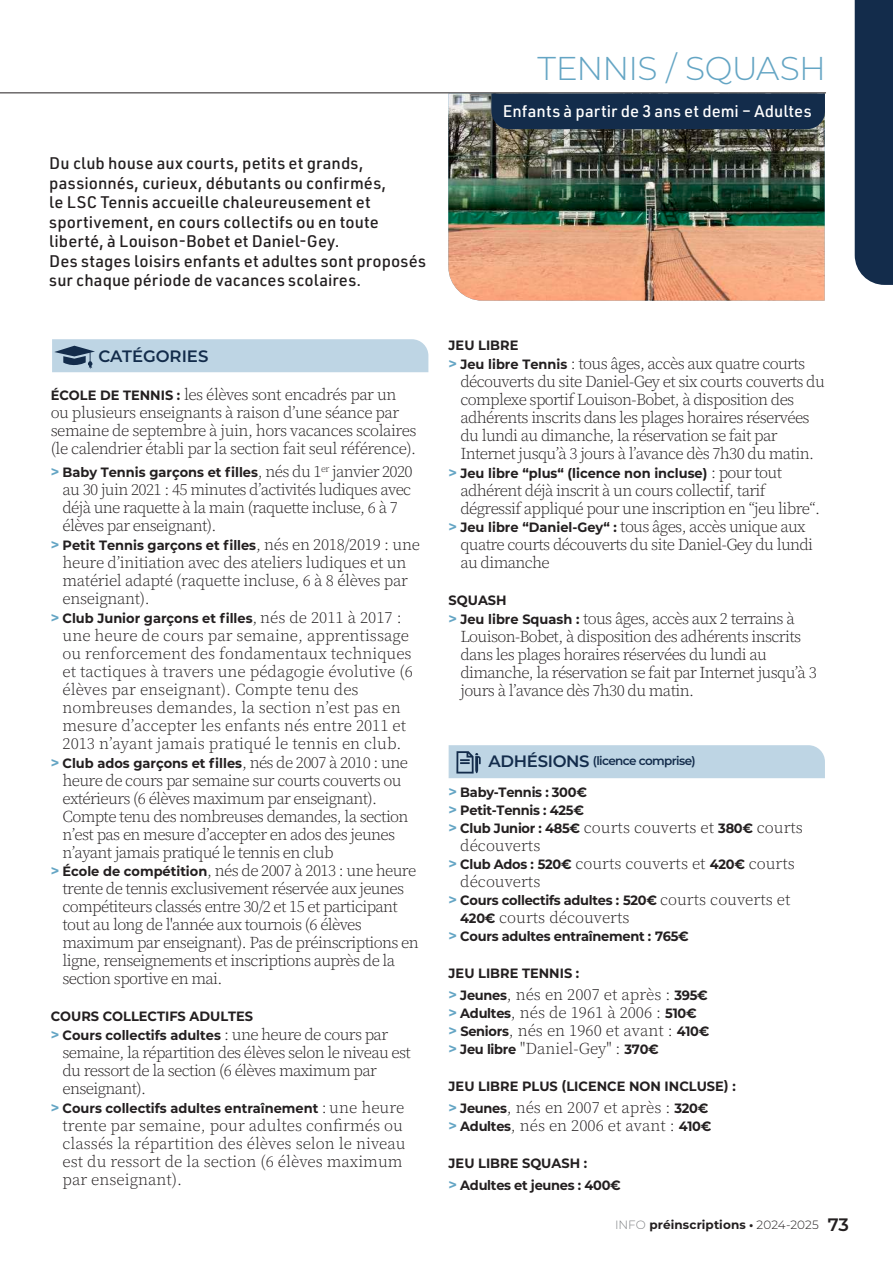
<style>
.page{position:relative;width:893px;height:1263px;background:#fff}
.page>*{position:absolute;margin:0;border:0;box-sizing:border-box;transform-origin:0 0}
.t1{font:300 33px "Montserrat";letter-spacing:-.02em;color:#64a5c4}
.t2{font:300 16.5px/18px "Source Serif 4";letter-spacing:-.04em;color:#231f20}
.t3{font:300 16.5px/18px "Source Serif 4";color:#231f20}
.t4{font:500 16.5px/19.5px "URWDIN";letter-spacing:.005em;color:#231f20}
.t5{font:500 16.5px "URWDIN";letter-spacing:.005em;color:#fff}
.t6{font:600 16.5px "Montserrat";color:#132c4b}
.t7{font:700 13.5px/18.8px "Montserrat";color:#231f20;scale:.96 1}
.t8{font:700 13.5px/18px "Montserrat";letter-spacing:-.02em;color:#231f20;scale:.96 1}
.t9{font:700 12px "Montserrat";letter-spacing:.01em;color:#231f20}
.t10{font:600 12px "Montserrat";letter-spacing:-.05em;color:#132c4b}
.s1{font-family:"Montserrat";font-weight:700;font-size:13.5px}
.s2{font-size:15px;color:#64a5c4}
.s3{font-family:"Source Serif 4";font-weight:300;font-size:16.5px}
.s4{font-family:"Montserrat";font-weight:700;font-size:15px;color:#64a5c4}
.s5{font-size:16.5px}
.s6{font-weight:300;color:#808285}
.s7{font-weight:300}
.s8{font-weight:600;font-size:18px}
</style>
<div class="page">
<img style="left:448px;top:94px;width:377px;height:207px">
<div style="left:855px;top:0;width:38px;height:285px;background:#132c4b"></div>
<div style="left:491px;top:94px;width:334px;height:35px;background:#132c4b"></div>
<div style="left:449px;top:745px;width:376px;height:33px;background:#bed5e4"></div>
<svg style="left:52px;top:339px;width:376px;height:33px;background:#b9cfdf"></svg>
<hr style="left:0;top:92px;width:826px;height:1px;background:#231f20">
<p class="t4" style="left:49px;top:153px;width:378px">Du club house aux courts, petits et grands, passionnés, curieux, débutants ou confirmés,<br>le LSC Tennis accueille chaleureusement et sportivement, en cours collectifs ou en toute liberté, à Louison-Bobet et Daniel-Gey.<br>Des stages loisirs enfants et adultes sont proposés sur chaque période de vacances scolaires.</p>
<p class="t6" style="left:99px;top:345px;width:111px">CATÉGORIES</p>
<p class="t2" style="left:51px;top:386px;width:367px"><span class="s1">ÉCOLE DE TENNIS :</span> les élèves sont encadrés par un ou plusieurs enseignants à raison d’une séance par semaine de septembre à juin, hors vacances scolaires (le calendrier établi par la section fait seul référence).</p>
<p class="t7" style="left:51px;top:462px;width:379px"><span class="s2">&gt;</span> Baby Tennis garçons et filles<span class="s3">, nés du 1</span><sup>er</sup> <span class="s3">janvier 2020</span></p>
<p class="t2" style="left:63px;top:481px;width:350px">au 30 juin 2021 : 45 minutes d’activités ludiques avec déjà une raquette à la main (raquette incluse, 6 à 7 élèves par enseignant).</p>
<p class="t7" style="left:51px;top:535px;width:386px"><span class="s2">&gt;</span> Petit Tennis garçons et filles<span class="s3">, nés en 2018/2019 : une</span></p>
<p class="t2" style="left:63px;top:554px;width:347px;text-align:justify">heure d’initiation avec des ateliers ludiques et un matériel adapté (raquette incluse, 6 à 8 élèves par enseignant).</p>
<p class="t7" style="left:51px;top:608px;width:367px"><span class="s2">&gt;</span> Club Junior garçons et filles<span class="s3">, nés de 2011 à 2017 :</span></p>
<p class="t3" style="left:63px;top:626px;width:352px">une heure de cours par semaine, apprentissage ou renforcement des fondamentaux techniques et tactiques à travers une pédagogie évolutive (6 élèves par enseignant). Compte tenu des nombreuses demandes, la section n’est pas en mesure d’accepter les enfants nés entre 2011 et 2013 n’ayant jamais pratiqué le tennis en club.</p>
<p class="t7" style="left:51px;top:753px;width:374px"><span class="s2">&gt;</span> Club ados garçons et filles<span class="s3">, nés de 2007 à 2010 : une</span></p>
<p class="t2" style="left:63px;top:771px;width:341px">heure de cours par semaine sur courts couverts ou</p>
<p class="t2" style="left:63px;top:789px;width:316px">extérieurs (6 élèves maximum par enseignant).</p>
<p class="t2" style="left:63px;top:807px;width:348px">Compte tenu des nombreuses demandes, la section</p>
<p class="t2" style="left:63px;top:825px;width:334px">n’est pas en mesure d’accepter en ados des jeunes</p>
<p class="t2" style="left:63px;top:843px;width:273px">n’ayant jamais pratiqué le tennis en club</p>
<p class="t2" style="left:51px;top:862px;width:367px"><span class="s4">&gt;</span> <span class="s1">École de compétition</span>, nés de 2007 à 2013 : une heure</p>
<p class="t2" style="left:63px;top:880px;width:343px">trente de tennis exclusivement réservée aux jeunes</p>
<p class="t2" style="left:63px;top:898px;width:337px">compétiteurs classés entre 30/2 et 15 et participant</p>
<p class="t2" style="left:63px;top:916px;width:301px">tout au long de l'année aux tournois (6 élèves</p>
<p class="t2" style="left:63px;top:934px;width:358px">maximum par enseignant). Pas de préinscriptions en</p>
<p class="t2" style="left:63px;top:952px;width:334px">ligne, renseignements et inscriptions auprès de la</p>
<p class="t2" style="left:63px;top:970px;width:161px">section sportive en mai.</p>
<p class="t7" style="left:51px;top:1006px;width:353px">COURS COLLECTIFS ADULTES<br><span class="s2">&gt;</span> Cours collectifs adultes <span class="s3">: une heure de cours par</span></p>
<p class="t2" style="left:63px;top:1043px;width:350px">semaine, la répartition des élèves selon le niveau est du ressort de la section (6 élèves maximum par enseignant).</p>
<p class="t7" style="left:51px;top:1098px;width:370px"><span class="s2">&gt;</span> Cours collectifs adultes entraînement <span class="s3">: une heure</span></p>
<p class="t3" style="left:63px;top:1116px;width:345px">trente par semaine, pour adultes confirmés ou classés la répartition des élèves selon le niveau est du ressort de la section (6 élèves maximum par enseignant).</p>
<h1 class="t1" style="left:538px;top:46px;width:290px">TENNIS / SQUASH</h1>
<p class="t5" style="left:503px;top:100px;width:310px">Enfants à partir de 3 ans et demi – Adultes</p>
<p class="t7" style="left:449px;top:335px;width:74px">JEU LIBRE</p>
<p class="t2" style="left:460px;top:355px;width:366px;text-indent:-12px"><span class="s4">&gt;</span> <span class="s1">Jeu libre Tennis</span> : tous âges, accès aux quatre courts découverts du site Daniel-Gey et six courts couverts du complexe sportif Louison-Bobet, à disposition des adhérents inscrits dans les plages horaires réservées du lundi au dimanche, la réservation se fait par Internet jusqu’à 3 jours à l’avance dès 7h30 du matin.</p>
<p class="t7" style="left:449px;top:463px;width:349px"><span class="s2">&gt;</span> Jeu libre “plus“ (licence non incluse) <span class="s3">: pour tout</span></p>
<p class="t2" style="left:460px;top:481px;width:307px">adhérent déjà inscrit à un cours collectif, tarif</p>
<p class="t2" style="left:460px;top:499px;width:361px">dégressif appliqué pour une inscription en “jeu libre“.</p>
<p class="t2" style="left:449px;top:518px;width:359px"><span class="s4">&gt;</span> <span class="s1">Jeu libre “Daniel-Gey“ :</span> tous âges, accès unique aux</p>
<p class="t2" style="left:460px;top:536px;width:354px">quatre courts découverts du site Daniel-Gey du lundi</p>
<p class="t2" style="left:460px;top:554px;width:91px">au dimanche</p>
<p class="t7" style="left:449px;top:590px;width:62px">SQUASH</p>
<p class="t2" style="left:460px;top:610px;width:358px;text-indent:-12px"><span class="s4">&gt;</span> <span class="s1">Jeu libre Squash :</span> tous âges, accès aux 2 terrains à Louison-Bobet, à disposition des adhérents inscrits dans les plages horaires réservées du lundi au dimanche, la réservation se fait par Internet jusqu’à 3 jours à l’avance dès 7h30 du matin.</p>
<p class="t10" style="left:489px;top:752px;width:209px"><span class="s5">ADHÉSIONS</span> (licence comprise)</p>
<p class="t8" style="left:449px;top:783px;width:146px"><span class="s2">&gt;</span> Baby-Tennis : 300€ <span class="s2">&gt;</span> Petit-Tennis : 425€</p>
<p class="t3" style="left:449px;top:819px;width:356px"><span class="s4">&gt;</span> <span class="s1">Club Junior : 485€</span> courts couverts et <span class="s1">380€</span> courts</p>
<p class="t3" style="left:460px;top:837px;width:82px">découverts</p>
<p class="t3" style="left:449px;top:855px;width:348px"><span class="s4">&gt;</span> <span class="s1">Club Ados : 520€</span> courts couverts et <span class="s1">420€</span> courts</p>
<p class="t3" style="left:460px;top:873px;width:82px">découverts</p>
<p class="t8" style="left:449px;top:891px;width:358px"><span class="s2">&gt;</span> Cours collectifs adultes : 520€ <span class="s3">courts couverts et</span></p>
<p class="t3" style="left:460px;top:909px;width:171px"><span class="s1">420€</span> courts découverts</p>
<p class="t8" style="left:449px;top:927px;width:252px"><span class="s2">&gt;</span> Cours adultes entraînement : 765€</p>
<p class="t7" style="left:449px;top:963px;width:138px">JEU LIBRE TENNIS :</p>
<p class="t3" style="left:449px;top:986px;width:262px"><span class="s4">&gt;</span> <span class="s1">Jeunes</span>, nés en 2007 et après : <span class="s1">395€ </span><span class="s4">&gt;</span> <span class="s1">Adultes</span>, nés de 1961 à 2006 : <span class="s1">510€ </span><span class="s4">&gt;</span> <span class="s1">Seniors</span>, nés en 1960 et avant : <span class="s1">410€ </span><span class="s4">&gt;</span> <span class="s1">Jeu libre</span> "Daniel-Gey" : <span class="s1">370€</span></p>
<p class="t7" style="left:449px;top:1076px;width:301px">JEU LIBRE PLUS (LICENCE NON INCLUSE) :</p>
<p class="t3" style="left:449px;top:1099px;width:264px"><span class="s4">&gt;</span> <span class="s1">Jeunes</span>, nés en 2007 et après : <span class="s1">320€ </span><span class="s4">&gt;</span> <span class="s1">Adultes</span>, nés en 2006 et avant : <span class="s1">410€</span></p>
<p class="t8" style="left:449px;top:1151px;width:181px;line-height:22.2px">JEU LIBRE SQUASH :<br><span class="s2">&gt;</span> Adultes et jeunes : 400€</p>
<p class="t9" style="left:615px;top:1216px;width:235px"><span class="s6">INFO</span> préinscriptions • <span class="s7">2024-2025</span> <span class="s8">73</span></p>
</div>
